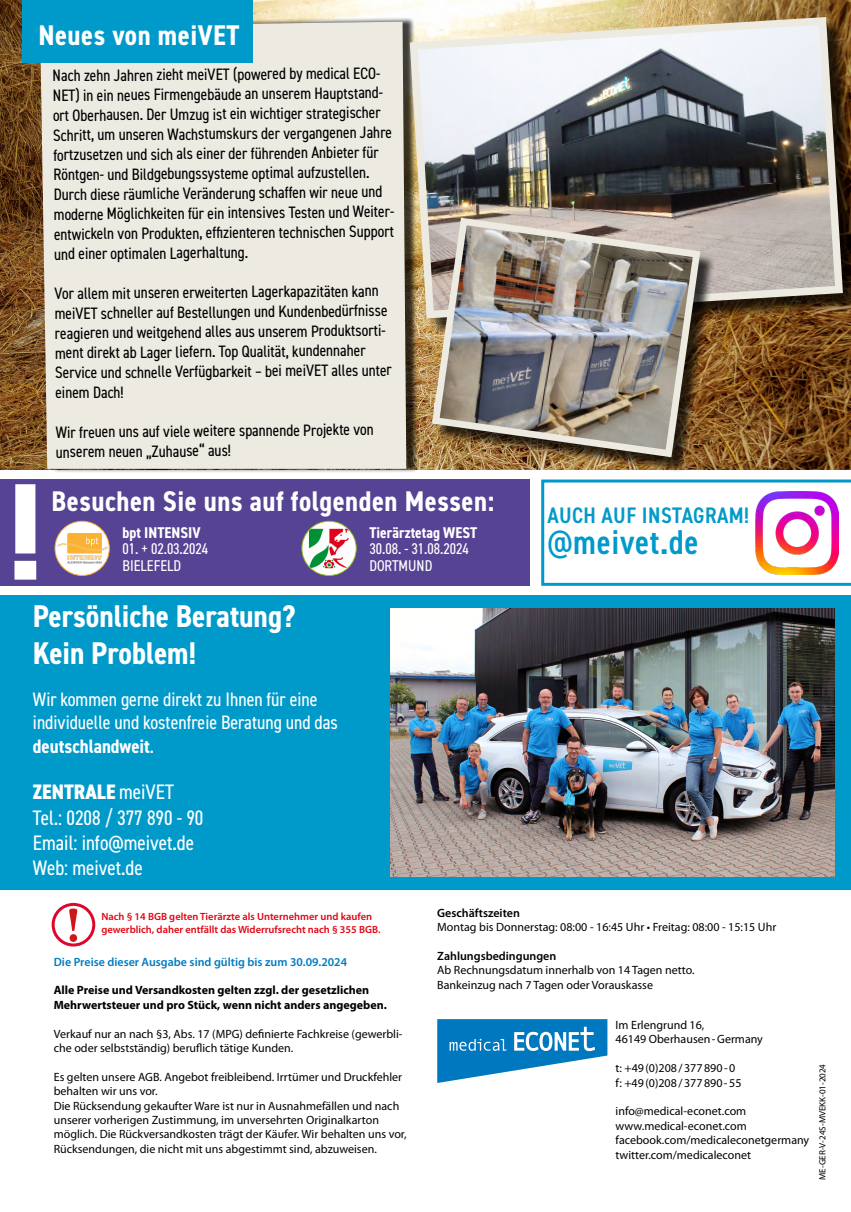
<style>
.page{position:relative;width:851px;height:1212px;background:#fff}
.page>*{position:absolute;margin:0;border:0;box-sizing:border-box;transform-origin:0 0}
.t1{font:600 condensed 34.5px "DIN2014";letter-spacing:.02em;color:#009aca}
.t2{font:700 condensed 31.5px/37.8px "DIN2014";color:#fff}
.t3{font:700 condensed 28.5px "DIN2014";letter-spacing:.02em;color:#fff}
.t4{font:600 condensed 22.5px "DIN2014";letter-spacing:.02em;color:#009aca}
.t5{font:condensed 21px/25.2px "DIN2014";color:#fff}
.t6{font:condensed 19.5px/23.4px "DIN2014";color:#fff}
.t7{font:condensed 16.5px/19.8px "DIN2014";color:#000}
.t8{font:condensed 15.6px/16.4px "DIN2014";color:#fff}
.t9{font:700 condensed 15.6px "DIN2014";color:#fff}
.t10{font:12px/14.4px "Myriad Pro";color:#000}
.t11{font:700 12px/14.4px "Myriad Pro";color:#000}
.t12{font:600 12px "Myriad Pro";color:#007bc2}
.t13{font:600 12px "Myriad Pro";color:#000}
.t14{font:600 10.5px/12.6px "Myriad Pro";color:#e30613}
.t15{font:9px "Myriad Pro";color:#000}
.s1{font-weight:400}
.s2{font-weight:700}
.s3{font-weight:800}
</style>
<div class="page">
<div style="left:0;top:596px;width:850px;height:294px;background:#009aca"></div>
<img style="left:390px;top:608px;width:444px;height:269px">
<svg style="left:437px;top:1019px;width:170px;height:64px"></svg>
<div style="left:52px;top:903px;width:43px;height:43px;border:3px solid #dc0729;border-radius:50%"></div>
<svg style="left:69px;top:908px;width:8px;height:34px"></svg>
<div style="left:0;top:479px;width:529px;height:107px;background:#564394"></div>
<svg style="left:14px;top:484px;width:22px;height:96px;background:#e5e3ef"></svg>
<img style="left:0;top:0;width:850px;height:470px">
<svg style="left:541px;top:479px;width:309px;height:107px"></svg>
<img style="left:755px;top:491px;width:83px;height:83px">
<div style="left:44px;top:17px;width:375px;height:456px;background:#000;opacity:.75"></div>
<div style="left:40px;top:22px;width:366px;height:447px;background:#eceae1"></div>
<div style="left:23px;top:0;width:230px;height:62px;background:#009aca"></div>
<div style="left:412px;top:19px;width:438px;height:318px;background:#000;opacity:.75"></div>
<img style="left:406px;top:13px;width:440px;height:309px">
<img style="left:55px;top:523px;width:54px;height:50px">
<div style="left:55px;top:521px;width:55px;height:55px;border:1px solid #f9af3c;border-radius:50%"></div>
<svg style="left:302px;top:521px;width:54px;height:54px"></svg>
<img style="left:309px;top:528px;width:40px;height:40px">
<div style="left:301px;top:521px;width:55px;height:55px;border:1px solid #9bc320;border-radius:50%"></div>
<div style="left:434px;top:221px;width:282px;height:252px;background:#000;opacity:.75"></div>
<img style="left:428px;top:214px;width:276px;height:247px">
<h3 class="t3" style="left:38px;top:16px;width:202px">Neues von meiVET</h3>
<p class="t7" style="left:51px;top:67px;width:346px;rotate:-1deg">Nach zehn Jahren zieht meiVET (powered by medical ECO-NET) in ein neues Firmengebäude an unserem Hauptstand&shy;ort Oberhausen. Der Umzug ist ein wichtiger strategischer Schritt, um unseren Wachstumskurs der vergangenen Jahre fortzusetzen und sich als einer der führenden Anbieter für Röntgen- und Bildgebungssysteme optimal aufzustellen.<br>Durch diese räumliche Veränderung schaffen wir neue und moderne Möglichkeiten für ein intensives Testen und Weiter&shy;entwickeln von Produkten, effi zienteren technischen Support und einer optimalen Lagerhaltung.</p>
<p class="t7" style="left:53px;top:284px;width:338px;rotate:-1deg">Vor allem mit unseren erweiterten Lagerkapazitäten kann meiVET schneller auf Bestellungen und Kundenbedürfnisse reagieren und weitgehend alles aus unserem Produktsorti&shy;ment direkt ab Lager liefern. Top Qualität, kundennaher Service und schnelle Verfügbarkeit – bei meiVET alles unter einem Dach!</p>
<p class="t7" style="left:55px;top:423px;width:320px;line-height:19.2px;rotate:-1deg">Wir freuen uns auf viele weitere spannende Projekte von unserem neuen „Zuhause“ aus!</p>
<h3 class="t3" style="left:51px;top:482px;width:444px">Besuchen Sie uns auf folgenden Messen:</h3>
<p class="t9" style="left:122px;top:522px;width:79px">bpt INTENSIV</p>
<p class="t8" style="left:122px;top:540px;width:87px">01. + 02.03.2024<br>BIELEFELD</p>
<p class="t9" style="left:369px;top:522px;width:109px">Tierärztetag WEST</p>
<p class="t8" style="left:369px;top:540px;width:101px">30.08. - 31.08.2024<br>DORTMUND</p>
<h3 class="t4" style="left:547px;top:500px;width:203px">AUCH AUF INSTAGRAM!</h3>
<h1 class="t1" style="left:547px;top:519px;width:152px"><span class="s1">@</span>meivet.de</h1>
<h2 class="t2" style="left:33px;top:596px;width:264px">Persönliche Beratung?<br>Kein Problem!</h2>
<p class="t6" style="left:33px;top:687px;width:306px">Wir kommen gerne direkt zu Ihnen für eine individuelle und kostenfreie Beratung und das <span class="s2">deutschlandweit</span>.</p>
<p class="t5" style="left:33px;top:779px;width:172px"><span class="s3">ZENTRALE</span> meiVET<br>Tel.: 0208 / 377 890 - 90<br>Email: info@meivet.de<br>Web: meivet.de</p>
<p class="t14" style="left:101px;top:910px;width:280px">Nach § 14 BGB gelten Tierärzte als Unternehmer und kaufen gewerblich, daher entfällt das Widerrufsrecht nach § 355 BGB.</p>
<p class="t12" style="left:54px;top:954px;width:295px">Die Preise dieser Ausgabe sind gültig bis zum 30.09.2024</p>
<p class="t11" style="left:54px;top:983px;width:334px">Alle Preise und Versandkosten gelten zzgl. der gesetzlichen<br>Mehrwertsteuer und pro Stück, wenn nicht anders angegeben.</p>
<p class="t10" style="left:54px;top:1026px;width:350px">Verkauf nur an nach §3, Abs. 17 (MPG) definierte Fachkreise (gewerbli&shy;che oder selbstständig) beruflich tätige Kunden.</p>
<p class="t10" style="left:54px;top:1070px;width:354px">Es gelten unsere AGB. Angebot freibleibend. Irrtümer und Druckfehler behalten wir uns vor.<br>Die Rücksendung gekaufter Ware ist nur in Ausnahmefällen und nach unserer vorherigen Zustimmung, im unversehrten Originalkarton möglich. Die Rückversandkosten trägt der Käufer. Wir behalten uns vor, Rücksendungen, die nicht mit uns abgestimmt sind, abzuweisen.</p>
<p class="t13" style="left:437px;top:905px;width:84px">Geschäftszeiten</p>
<p class="t10" style="left:437px;top:920px;width:340px">Montag bis Donnerstag: 08:00 - 16:45 Uhr • Freitag: 08:00 - 15:15 Uhr</p>
<p class="t13" style="left:437px;top:948px;width:121px">Zahlungsbedingungen</p>
<p class="t10" style="left:437px;top:963px;width:259px">Ab Rechnungsdatum innerhalb von 14 Tagen netto.<br>Bankeinzug nach 7 Tagen oder Vorauskasse</p>
<p class="t10" style="left:615px;top:1018px;width:149px">Im Erlengrund 16,<br>46149 Oberhausen-Germany</p>
<p class="t10" style="left:615px;top:1061px;width:127px">t: +49(0)208/377890-0 f: +49(0)208/377890-55</p>
<p class="t10" style="left:615px;top:1104px;width:195px">info@medical-econet.com www.medical-econet.com facebook.com/medicaleconetgermany twitter.com/medicaleconet</p>
<p class="t15" style="left:817px;top:1180px;width:117px;rotate:-90deg">ME-GER-V-24S-MVEKK-01-2024</p>
</div>
